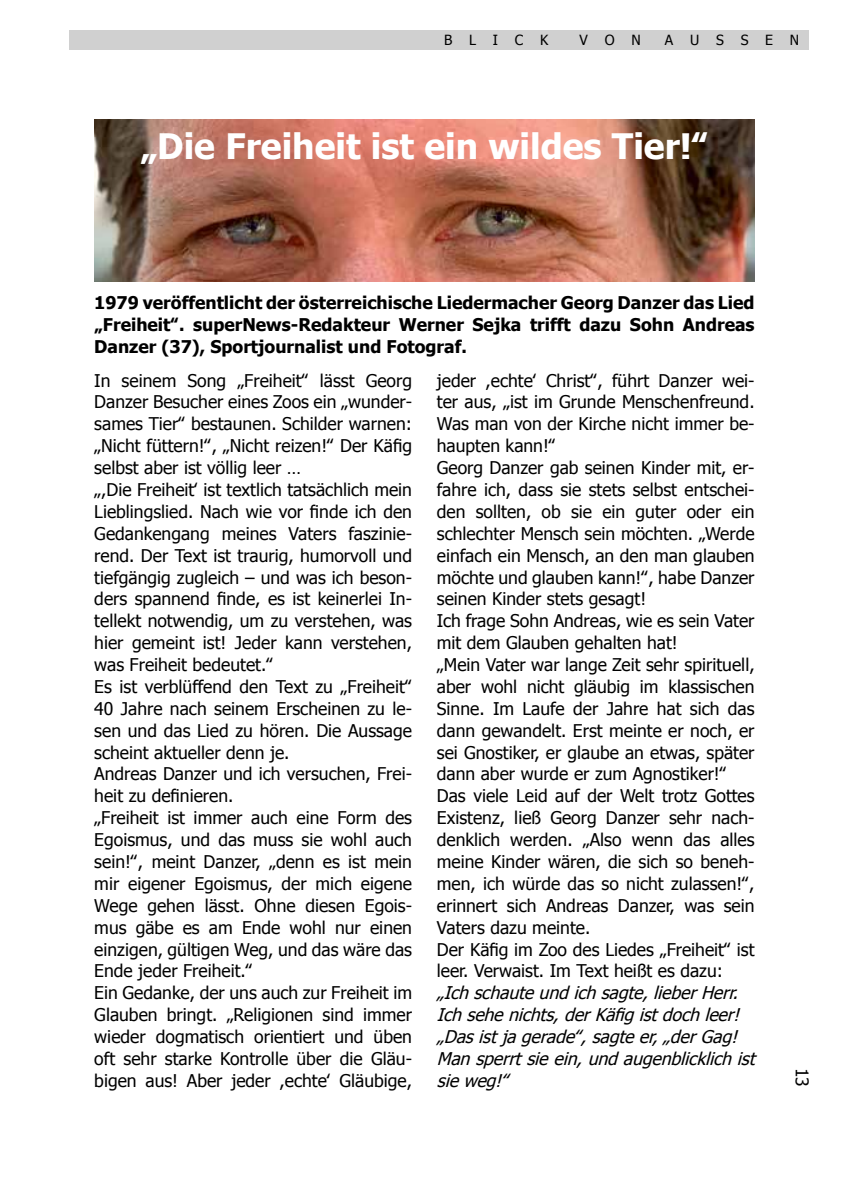
<style>
.page{position:relative;width:844px;height:1191px;background:#fff}
.page>*{position:absolute;margin:0;border:0;box-sizing:border-box;transform-origin:0 0}
.t1{font:700 35px "Tahoma";color:#fff}
.t2{font:17.5px/21.9px "Tahoma";color:#000}
.t3{font:700 17.5px/21.9px "Tahoma";color:#000;text-align:justify}
.t4{font:italic 17.5px/21.9px "Tahoma";color:#000}
.t5{font:14px "Tahoma";letter-spacing:1.2em;color:#000}
</style>
<div class="page">
<div style="left:69px;top:30px;width:740px;height:20px;background:#d0d0d0"></div>
<img style="left:94px;top:119px;width:660px;height:163px">
<p class="t5" style="left:444px;top:31px;width:106px">BLICK</p>
<p class="t5" style="left:579px;top:31px;width:63px">VON</p>
<p class="t5" style="left:664px;top:31px;width:136px">AUSSEN</p>
<h1 class="t1" style="left:140px;top:122px;width:570px">„Die Freiheit ist ein wildes Tier!‟</h1>
<p class="t3" style="left:94px;top:291px;width:661px">1979 veröffentlicht der österreichische Liedermacher Georg Danzer das Lied „Freiheit‟. superNews-Redakteur Werner Sejka trifft dazu Sohn Andreas Danzer (37), Sportjournalist und Fotograf.</p>
<p class="t2" style="left:94px;top:368px;width:319px">In seinem Song „Freiheit‟ lässt Georg Danzer Besucher eines Zoos ein „wunder&shy;sames Tier‟ bestaunen. Schilder warnen: „Nicht füttern!‟, „Nicht reizen!‟ Der Käfig selbst aber ist völlig leer …<br>„,Die Freiheitʻ ist textlich tatsächlich mein Lieblingslied. Nach wie vor finde ich den Gedankengang meines Vaters faszinie&shy;rend. Der Text ist traurig, humorvoll und tiefgängig zugleich – und was ich beson&shy;ders spannend finde, es ist keinerlei In&shy;tellekt notwendig, um zu verstehen, was hier gemeint ist! Jeder kann verstehen, was Freiheit bedeutet.‟<br>Es ist verblüffend den Text zu „Freiheit‟ 40 Jahre nach seinem Erscheinen zu le&shy;sen und das Lied zu hören. Die Aussage scheint aktueller denn je.<br>Andreas Danzer und ich versuchen, Frei&shy;heit zu definieren.<br>„Freiheit ist immer auch eine Form des Egoismus, und das muss sie wohl auch sein!‟, meint Danzer, „denn es ist mein mir eigener Egoismus, der mich eigene Wege gehen lässt. Ohne diesen Egois&shy;mus gäbe es am Ende wohl nur einen einzigen, gültigen Weg, und das wäre das Ende jeder Freiheit.‟<br>Ein Gedanke, der uns auch zur Freiheit im Glauben bringt. „Religionen sind immer wieder dogmatisch orientiert und üben oft sehr starke Kontrolle über die Gläu&shy;bigen aus! Aber jeder ,echteʻ Gläubige,</p>
<p class="t2" style="left:437px;top:368px;width:319px">jeder ,echteʻ Christ‟, führt Danzer wei&shy;ter aus, „ist im Grunde Menschenfreund.<br>Was man von der Kirche nicht immer be&shy;haupten kann!‟<br>Georg Danzer gab seinen Kinder mit, er&shy;fahre ich, dass sie stets selbst entschei&shy;den sollten, ob sie ein guter oder ein schlechter Mensch sein möchten. „Werde einfach ein Mensch, an den man glauben möchte und glauben kann!‟, habe Danzer seinen Kinder stets gesagt!<br>Ich frage Sohn Andreas, wie es sein Vater mit dem Glauben gehalten hat!<br>„Mein Vater war lange Zeit sehr spirituell, aber wohl nicht gläubig im klassischen Sinne. Im Laufe der Jahre hat sich das dann gewandelt. Erst meinte er noch, er sei Gnostiker, er glaube an etwas, später dann aber wurde er zum Agnostiker!‟ Das viele Leid auf der Welt trotz Gottes Existenz, ließ Georg Danzer sehr nach&shy;denklich werden. „Also wenn das alles meine Kinder wären, die sich so beneh&shy;men, ich würde das so nicht zulassen!‟, erinnert sich Andreas Danzer, was sein Vaters dazu meinte.<br>Der Käfig im Zoo des Liedes „Freiheit‟ ist leer. Verwaist. Im Text heißt es dazu:</p>
<p class="t4" style="left:437px;top:981px;width:325px">„Ichschauteundichsagte,lieberHerr.<br>Ichsehenichts,derKäfigistdochleer! „Dasistjagerade‟,sagteer,„derGag!<br>Mansperrtsieein,undaugenblicklichist sieweg!‟</p>
<p class="t2" style="left:813px;top:1067px;width:21px;rotate:90deg">13</p>
</div>
